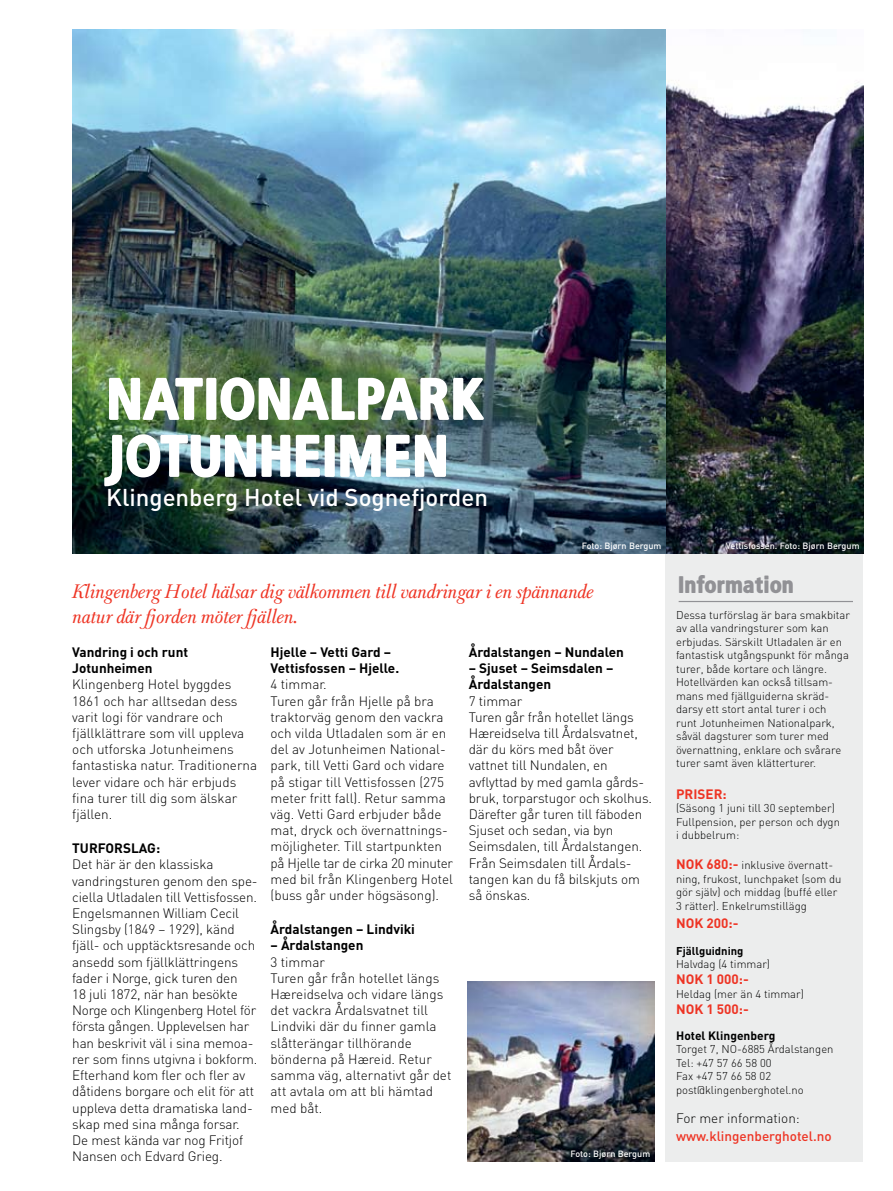
<style>
.page{position:relative;width:893px;height:1191px;background:#fff}
.page>*{position:absolute;margin:0;border:0;box-sizing:border-box;transform-origin:0 0}
.t1{font:67.5px/57px "Visit NOR";color:#fff}
.t2{font:27px "Visit NOR";color:#919195}
.t3{font:500 24px "DIN";color:#fff}
.t4{font:italic 21px/25.2px "Baskerville 1757";letter-spacing:-.02em;color:#ee3424}
.t5{font:300 13.5px/16.2px "DIN";letter-spacing:-.01em;color:#000}
.t6{font:700 13.5px/16.2px "DIN";color:#000}
.t7{font:700 13.5px "DIN";color:#ee3424}
.t8{font:500 13.5px "DIN";color:#ee3424}
.t9{font:700 12px "DIN";color:#000}
.t10{font:300 11.25px/13.5px "DIN";color:#000}
.t11{font:700 11.25px "DIN";color:#000}
.t12{font:500 9px "DIN";color:#fff}
.s1{font-weight:700;font-size:13.5px;color:#ee3424}
</style>
<div class="page">
<div style="left:665px;top:552px;width:198px;height:609px;background:#eceded"></div>
<img style="left:72px;top:30px;width:791px;height:523px">
<hr style="left:679px;top:601px;width:174px;height:1px;background:#919195">
<img style="left:468px;top:981px;width:186px;height:180px">
<h1 class="t1" style="left:106px;top:370px;width:380px">NATIONALPARK<br>JOTUNHEIMEN</h1>
<h3 class="t3" style="left:106px;top:482px;width:383px">Klingenberg Hotel vid Sognefjorden</h3>
<p class="t12" style="left:582px;top:540px;width:81px">Foto: Bjørn Bergum</p>
<p class="t12" style="left:726px;top:540px;width:135px">Vettisfossen. Foto: Bjørn Bergum</p>
<h3 class="t4" style="left:72px;top:579px;width:523px">Klingenberg Hotel hälsar dig välkommen till vandringar i en spännande natur där fjorden möter fjällen.</h3>
<h2 class="t2" style="left:678px;top:570px;width:117px">INFORMATION</h2>
<p class="t10" style="left:676px;top:608px;width:175px">Dessa turförslag är bara smakbitar av alla vandringsturer som kan erbjudas. Särskilt Utladalen är en fantastisk utgångspunkt för många turer, både kortare och längre.<br>Hotellvärden kan också tillsam&shy;mans med fjällguiderna skräd&shy;darsy ett stort antal turer i och runt Jotunheimen Nationalpark, såväl dagsturer som turer med övernattning, enklare och svårare turer samt även klätterturer.</p>
<p class="t7" style="left:676px;top:785px;width:52px">PRISER:</p>
<p class="t10" style="left:676px;top:801px;width:165px">(Säsong 1 juni till 30 september)<br>Fullpension, per person och dygn i dubbelrum:</p>
<p class="t10" style="left:676px;top:858px;width:167px"><span class="s1">NOK 680:-</span> inklusive övernatt&shy;ning, frukost, lunchpaket (som du gör själv) och middag (buffé eller<br>3 rätter). Enkelrumstillägg</p>
<p class="t7" style="left:676px;top:914px;width:64px">NOK 200:-</p>
<p class="t11" style="left:676px;top:943px;width:69px">Fjällguidning</p>
<p class="t10" style="left:676px;top:957px;width:95px">Halvdag (4 timmar)</p>
<p class="t7" style="left:676px;top:970px;width:74px">NOK 1 000:-</p>
<p class="t10" style="left:676px;top:987px;width:129px">Heldag (mer än 4 timmar)</p>
<p class="t7" style="left:676px;top:1000px;width:74px">NOK 1 500:-</p>
<p class="t9" style="left:676px;top:1027px;width:101px">Hotel Klingenberg</p>
<p class="t10" style="left:676px;top:1042px;width:159px">Torget 7, NO-6885 Årdalstangen<br>Tel: +47 57 66 58 00<br>Fax +47 57 66 58 02 post@klingenberghotel.no</p>
<p class="t5" style="left:676px;top:1110px;width:125px">For mer information:</p>
<p class="t8" style="left:676px;top:1127px;width:157px">www.klingenberghotel.no</p>
<p class="t6" style="left:469px;top:643px;width:157px">Årdalstangen – Nundalen</p>
<p class="t6" style="left:469px;top:659px;width:146px">– Sjuset – Seimsdalen –<br>Årdalstangen</p>
<p class="t5" style="left:469px;top:692px;width:185px">7 timmar<br>Turen går från hotellet längs<br>Hæreidselva till Årdalsvatnet, där du körs med båt över vattnet till Nundalen, en avflyttad by med gamla gårds&shy;bruk, torparstugor och skolhus.<br>Därefter går turen till fäboden<br>Sjuset och sedan, via byn<br>Seimsdalen, till Årdalstangen.<br>Från Seimsdalen till Årdals&shy;tangen kan du få bilskjuts om så önskas.</p>
<p class="t6" style="left:271px;top:643px;width:130px">Hjelle – Vetti Gard –<br>Vettisfossen – Hjelle.</p>
<p class="t5" style="left:271px;top:676px;width:184px">4 timmar.<br>Turen går från Hjelle på bra traktorväg genom den vackra och vilda Utladalen som är en del av Jotunheimen National&shy;park, till Vetti Gard och vidare på stigar till Vettisfossen (275 meter fritt fall). Retur samma väg. Vetti Gard erbjuder både mat, dryck och övernattnings&shy;möjligheter. Till startpunkten på Hjelle tar de cirka 20 minuter med bil från Klingenberg Hotel (buss går under högsäsong).</p>
<p class="t6" style="left:271px;top:920px;width:146px">Årdalstangen – Lindviki</p>
<p class="t6" style="left:271px;top:937px;width:94px">– Årdalstangen</p>
<p class="t5" style="left:271px;top:953px;width:182px">3 timmar<br>Turen går från hotellet längs<br>Hæreidselva och vidare längs det vackra Årdalsvatnet till<br>Lindviki där du finner gamla slåtterängar tillhörande bönderna på Hæreid. Retur samma väg, alternativt går det att avtala om att bli hämtad med båt.</p>
<p class="t6" style="left:72px;top:643px;width:117px">Vandring i och runt<br>Jotunheimen</p>
<p class="t5" style="left:72px;top:676px;width:186px">Klingenberg Hotel byggdes<br>1861 och har alltsedan dess varit logi för vandrare och fjällklättrare som vill uppleva och utforska Jotunheimens fantastiska natur. Traditionerna lever vidare och här erbjuds fina turer till dig som älskar fjällen.</p>
<p class="t6" style="left:72px;top:839px;width:89px">turforslag:</p>
<p class="t5" style="left:72px;top:856px;width:187px">Det här är den klassiska vandringsturen genom den spe&shy;ciella Utladalen till Vettisfossen.<br>Engelsmannen William Cecil<br>Slingsby (1849 – 1929), känd fjäll- och upptäcktsresande och ansedd som fjällklättringens fader i Norge, gick turen den<br>18 juli 1872, när han besökte<br>Norge och Klingenberg Hotel för första gången. Upplevelsen har han beskrivit väl i sina memoa&shy;rer som finns utgivna i bokform.<br>Efterhand kom fler och fler av dåtidens borgare och elit för att uppleva detta dramatiska land&shy;skap med sina många forsar.<br>De mest kända var nog Fritjof<br>Nansen och Edvard Grieg.</p>
<p class="t12" style="left:570px;top:1147px;width:81px">Foto: Bjørn Bergum</p>
</div>
